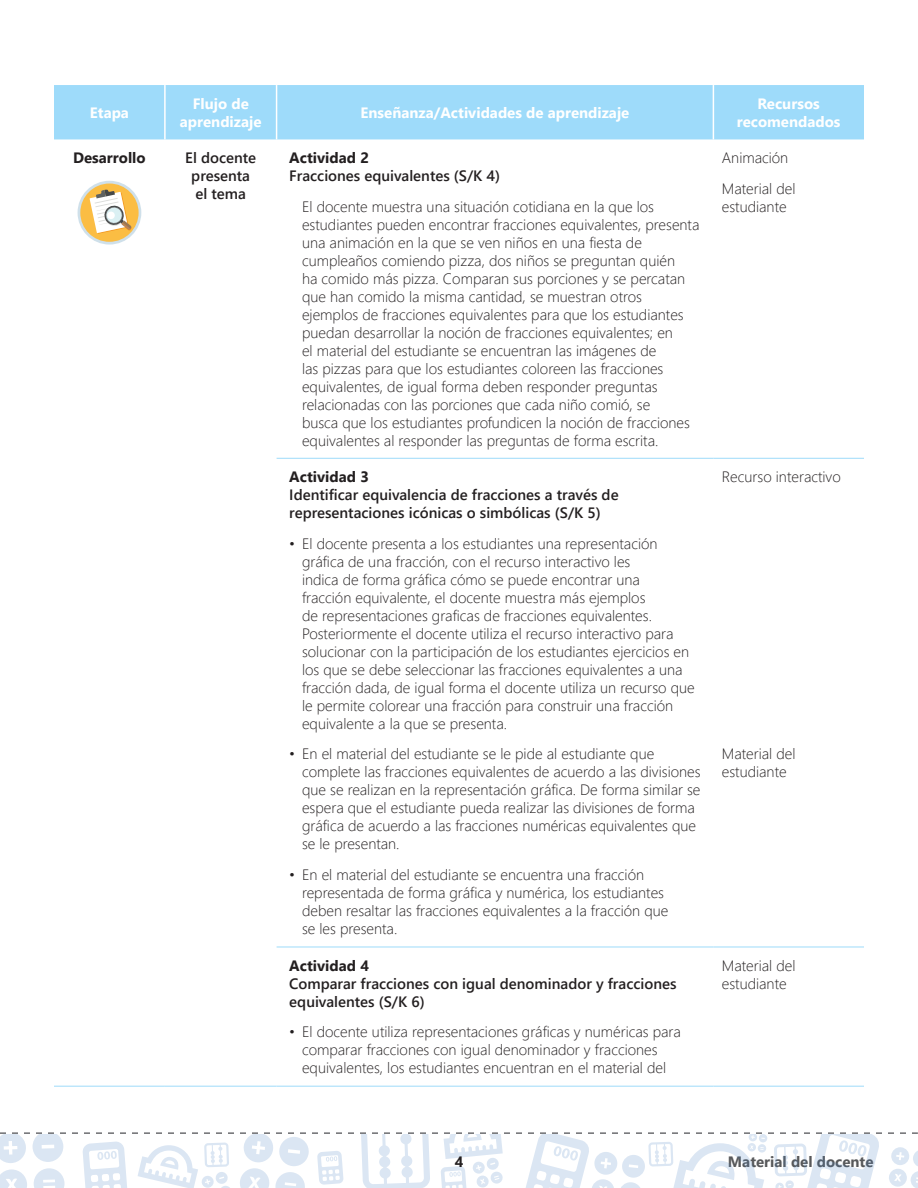
<style>
.page{position:relative;width:918px;height:1188px;background:#fff}
.page>*{position:absolute;margin:0;border:0;box-sizing:border-box;transform-origin:0 0}
.t1{font:300 15px/18px "Segoe UI";color:#231f20}
.t2{font:600 15px/18px "Segoe UI";color:#231f20}
.t3{font:700 15px/18px "Segoe UI";color:#fff;text-align:center}
.t4{font:700 15px "Segoe UI";color:#231f20}
.t5{font:700 15px "Segoe UI";color:#57585a}
</style>
<div class="page">
<svg style="left:0;top:1132px;width:918px;height:56px"></svg>
<div style="left:54px;top:85px;width:810px;height:54px;background:#9edbfa"></div>
<hr style="left:164px;top:85px;width:2px;height:54px;background:#fff">
<hr style="left:276px;top:85px;width:1px;height:54px;background:#fff">
<hr style="left:713px;top:85px;width:1px;height:54px;background:#fff">
<hr style="left:277px;top:458px;width:436px;height:1px;background:#9edbfa">
<hr style="left:713px;top:458px;width:151px;height:1px;background:#9edbfa">
<hr style="left:277px;top:947px;width:436px;height:1px;background:#9edbfa">
<hr style="left:713px;top:947px;width:151px;height:1px;background:#9edbfa">
<hr style="left:54px;top:1086px;width:111px;height:1px;background:#9edbfa">
<hr style="left:165px;top:1086px;width:112px;height:1px;background:#9edbfa">
<hr style="left:277px;top:1086px;width:436px;height:1px;background:#9edbfa">
<hr style="left:713px;top:1086px;width:151px;height:1px;background:#9edbfa">
<svg style="left:78px;top:181px;width:63px;height:64px"></svg>
<div style="left:80px;top:184px;width:59px;height:58px;background:#fbbd43;border-radius:50%"></div>
<svg style="left:90px;top:189px;width:42px;height:45px"></svg>
<p class="t3" style="left:90px;top:103px;width:41px">Etapa</p>
<p class="t3" style="left:180px;top:94px;width:83px">Flujo de aprendizaje</p>
<p class="t3" style="left:361px;top:103px;width:270px">Enseñanza/Actividades de aprendizaje</p>
<p class="t3" style="left:737px;top:94px;width:105px">Recursos recomendados</p>
<p class="t4" style="left:73px;top:145px;width:74px">Desarrollo</p>
<p class="t2" style="left:185px;top:148px;width:72px;text-align:center">El docente presenta el tema</p>
<p class="t4" style="left:289px;top:145px;width:81px">Actividad 2</p>
<p class="t1" style="left:722px;top:141px;width:75px;line-height:30.8px">Animación<br>Material del</p>
<p class="t1" style="left:722px;top:197px;width:66px">estudiante</p>
<p class="t2" style="left:289px;top:166px;width:212px">Fracciones equivalentes (S/K 4)</p>
<p class="t1" style="left:302px;top:197px;width:399px">El docente muestra una situación cotidiana en la que los estudiantes pueden encontrar fracciones equivalentes, presenta una animación en la que se ven niños en una fiesta de cumpleaños comiendo pizza, dos niños se preguntan quién<br>ha comido más pizza. Comparan sus porciones y se percatan que han comido la misma cantidad, se muestran otros ejemplos de fracciones equivalentes para que los estudiantes puedan desarrollar la noción de fracciones equivalentes; en<br>el material del estudiante se encuentran las imágenes de<br>las pizzas para que los estudiantes coloreen las fracciones equivalentes, de igual forma deben responder preguntas relacionadas con las porciones que cada niño comió, se<br>busca que los estudiantes profundicen la noción de fracciones equivalentes al responder las preguntas de forma escrita.</p>
<p class="t4" style="left:289px;top:465px;width:81px">Actividad 3</p>
<p class="t2" style="left:289px;top:485px;width:331px">Identificar equivalencia de fracciones a través de representaciones icónicas o simbólicas (S/K 5)</p>
<p class="t1" style="left:302px;top:534px;width:394px;text-indent:-13px">• El docente presenta a los estudiantes una representación gráfica de una fracción, con el recurso interactivo les<br>indica de forma gráfica cómo se puede encontrar una<br>fracción equivalente, el docente muestra más ejemplos<br>de representaciones graficas de fracciones equivalentes.<br>Posteriormente el docente utiliza el recurso interactivo para solucionar con la participación de los estudiantes ejercicios en los que se debe seleccionar las fracciones equivalentes a una fracción dada, de igual forma el docente utiliza un recurso que le permite colorear una fracción para construir una fracción equivalente a la que se presenta.</p>
<p class="t1" style="left:302px;top:744px;width:400px;text-indent:-13px">• En el material del estudiante se le pide al estudiante que complete las fracciones equivalentes de acuerdo a las divisiones que se realizan en la representación gráfica. De forma similar se espera que el estudiante pueda realizar las divisiones de forma gráfica de acuerdo a las fracciones numéricas equivalentes que se le presentan.</p>
<p class="t1" style="left:302px;top:865px;width:368px;text-indent:-13px">• En el material del estudiante se encuentra una fracción representada de forma gráfica y numérica, los estudiantes deben resaltar las fracciones equivalentes a la fracción que se les presenta.</p>
<p class="t4" style="left:289px;top:953px;width:81px">Actividad 4</p>
<p class="t2" style="left:289px;top:974px;width:389px">Comparar fracciones con igual denominador y fracciones equivalentes (S/K 6)</p>
<p class="t1" style="left:302px;top:1022px;width:380px;text-indent:-13px">• El docente utiliza representaciones gráficas y numéricas para comparar fracciones con igual denominador y fracciones equivalentes, los estudiantes encuentran en el material del</p>
<p class="t1" style="left:722px;top:467px;width:120px">Recurso interactivo</p>
<p class="t1" style="left:722px;top:744px;width:75px">Material del estudiante</p>
<p class="t1" style="left:722px;top:956px;width:75px">Material del estudiante</p>
<p class="t4" style="left:455px;top:1150px;width:10px">4</p>
<p class="t5" style="left:728px;top:1149px;width:147px">Material del docente</p>
</div>
